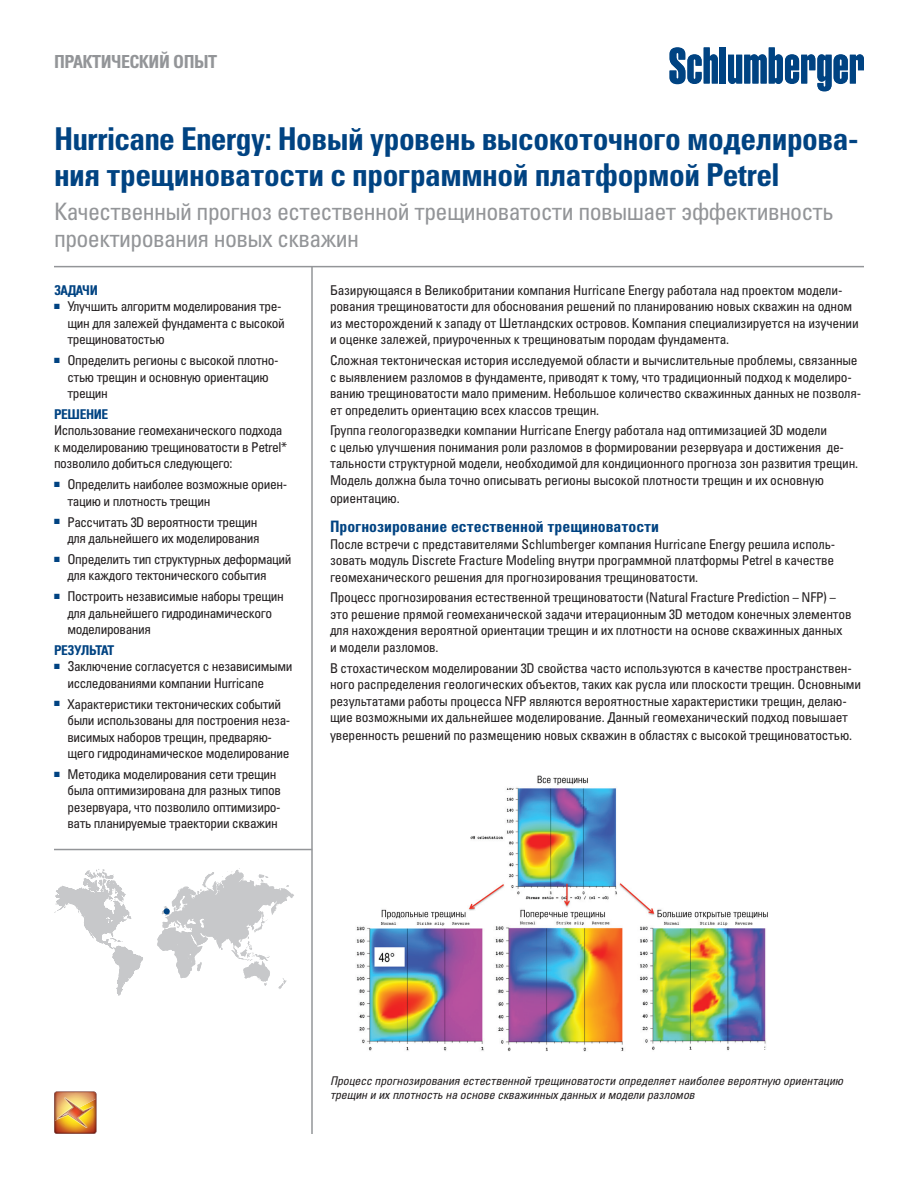
<style>
.page{position:relative;width:918px;height:1188px;background:#fff}
.page>*{position:absolute;margin:0;border:0;box-sizing:border-box;transform-origin:0 0}
.headline__front{font:700 condensed 31.5px/36px "Univers R";letter-spacing:-.015em;color:#004382}
.headline__front-2{font:condensed 24px/27px "Univers R";letter-spacing:-.025em;color:#939598}
.Case_Study{font:700 condensed 18px "Univers R";letter-spacing:-.03em;color:#939598}
.Body_Head{font:700 condensed 15.75px "Univers R";color:#004382}
.Body_Text{font:condensed 13.5px/16.5px "Univers R";letter-spacing:-.015em;color:#231f20}
.Bullets{font:condensed 13.5px/16.5px "Univers R";letter-spacing:-.03em;color:#231f20}
.Sidebar_Head{font:700 condensed 13.5px "Univers R";letter-spacing:-.03em;color:#004382}
.t1{font:italic condensed 12px/13.5px "Univers R";letter-spacing:-.01em;color:#231f20}
</style>
<div class="page">
<div style="left:720px;top:48px;width:6px;height:36px;background:#004382"></div>
<img style="left:356px;top:775px;width:412px;height:276px">
<div style="left:720px;top:47px;width:6px;height:36px;background:#004382"></div>
<svg style="left:728px;top:47px;width:136px;height:45px"></svg>
<svg style="left:670px;top:47px;width:48px;height:37px"></svg>
<hr style="left:54px;top:849px;width:258px;height:1px;background:#939598">
<svg style="left:54px;top:868px;width:240px;height:128px"></svg>
<hr style="left:311px;top:267px;width:2px;height:867px;background:#939598">
<hr style="left:54px;top:266px;width:810px;height:1px;background:#939598">
<svg style="left:54px;top:1091px;width:43px;height:43px;background:#d5974b"></svg>
<p class="Case_Study" style="left:54px;top:51px;width:165px">ПРАКТИЧЕСКИЙ ОПЫТ</p>
<p class="headline__front" style="left:54px;top:121px;width:806px">Hurricane Energy: Новый уровень высокоточного моделирова&shy;ния трещиноватости с программной платформой Petrel</p>
<p class="headline__front-2" style="left:54px;top:198px;width:781px">Качественный прогноз естественной трещиноватости повышает эффективность проектирования новых скважин</p>
<p class="Sidebar_Head" style="left:54px;top:282px;width:45px">ЗАДАЧИ</p>
<p class="Body_Text" style="left:68px;top:298px;width:219px;text-indent:-14px"><sup>■</sup> Улучшить алгоритм моделирования тре&shy;щин для залежей фундамента с высокой трещиноватостью</p>
<p class="Body_Text" style="left:68px;top:352px;width:213px;text-indent:-14px"><sup>■</sup> Определить регионы с высокой плотно&shy;стью трещин и основную ориентацию трещин</p>
<p class="Sidebar_Head" style="left:54px;top:406px;width:56px">РЕШЕНИЕ</p>
<p class="Bullets" style="left:54px;top:422px;width:235px">Использование геомеханического подхода к моделированию трещиноватости в Petrel* позволило добиться следующего:</p>
<p class="Body_Text" style="left:68px;top:476px;width:221px;text-indent:-14px"><sup>■</sup> Определить наиболее возможные ориен&shy;тацию и плотность трещин</p>
<p class="Body_Text" style="left:54px;top:514px;width:207px;text-align:right"><sup>■</sup> Рассчитать 3D вероятности трещин для дальнейшего их моделирования</p>
<p class="Body_Text" style="left:68px;top:551px;width:226px;text-indent:-14px"><sup>■</sup> Определить тип структурных деформаций для каждого тектонического события</p>
<p class="Body_Text" style="left:68px;top:588px;width:218px;text-indent:-14px"><sup>■</sup> Построить независимые наборы трещин для дальнейшего гидродинамического моделирования</p>
<p class="Sidebar_Head" style="left:54px;top:642px;width:62px">РЕЗУЛЬТАТ</p>
<p class="Body_Text" style="left:68px;top:658px;width:226px;text-indent:-14px"><sup>■</sup> Заключение согласуется с независимыми исследованиями компании Hurricane</p>
<p class="Body_Text" style="left:68px;top:696px;width:224px;text-indent:-14px"><sup>■</sup> Характеристики тектонических событий были использованы для построения неза&shy;висимых наборов трещин, предваряю&shy;щего гидродинамическое моделирование</p>
<p class="Body_Text" style="left:68px;top:766px;width:215px;text-indent:-14px"><sup>■</sup> Методика моделирования сети трещин была оптимизирована для разных типов резервуара, что позволило оптимизиро&shy;вать планируемые траектории скважин</p>
<p class="Body_Text" style="left:330px;top:282px;width:530px">Базирующаяся в Великобритании компания Hurricane Energy работала над проектом модели&shy;рования трещиноватости для обоснования решений по планированию новых скважин на одном из месторождений к западу от Шетландских островов. Компания специализируется на изучении и оценке залежей, приуроченных к трещиноватым породам фундамента.</p>
<p class="Body_Text" style="left:330px;top:352px;width:533px">Сложная тектоническая история исследуемой области и вычислительные проблемы, связанные с выявлением разломов в фундаменте, приводят к тому, что традиционный подход к моделиро&shy;ванию трещиноватости мало применим. Небольшое количество скважинных данных не позволя&shy;ет определить ориентацию всех классов трещин.</p>
<p class="Body_Text" style="left:330px;top:422px;width:530px">Группа геологоразведки компании Hurricane Energy работала над оптимизацией 3D модели<br>с целью улучшения понимания роли разломов в формировании резервуара и достижения де&shy;тальности структурной модели, необходимой для кондиционного прогноза зон развития трещин.<br>Модель должна была точно описывать регионы высокой плотности трещин и их основную</p>
<p class="Body_Text" style="left:330px;top:490px;width:71px">ориентацию.</p>
<p class="Body_Head" style="left:330px;top:517px;width:331px">Прогнозирование естественной трещиноватости</p>
<p class="Body_Text" style="left:330px;top:536px;width:507px;text-align:justify">После встречи с представителями Schlumberger компания Hurricane Energy решила исполь&shy;зовать модуль Discrete Fracture Modeling внутри программной платформы Petrel в качестве геомеханического решения для прогнозирования трещиноватости.</p>
<p class="Body_Text" style="left:330px;top:590px;width:523px">Процесс прогнозирования естественной трещиноватости (Natural Fracture Prediction – NFP) – это решение прямой геомеханической задачи итерационным 3D методом конечных элементов для нахождения вероятной ориентации трещин и их плотности на основе скважинных данных и модели разломов.</p>
<p class="Body_Text" style="left:330px;top:660px;width:533px">В стохастическом моделировании 3D свойства часто используются в качестве пространствен&shy;ного распределения геологических объектов, таких как русла или плоскости трещин. Основными результатами работы процесса NFP являются вероятностные характеристики трещин, делаю&shy;щие возможными их дальнейшее моделирование. Данный геомеханический подход повышает</p>
<p class="Body_Text" style="left:330px;top:727px;width:524px">уверенность решений по размещению новых скважин в областях с высокой трещиноватостью.</p>
<p class="t1" style="left:330px;top:1074px;width:515px">Процесс прогнозирования естественной трещиноватости определяет наиболее вероятную ориентацию трещин и их плотность на основе скважинных данных и модели разломов</p>
</div>
